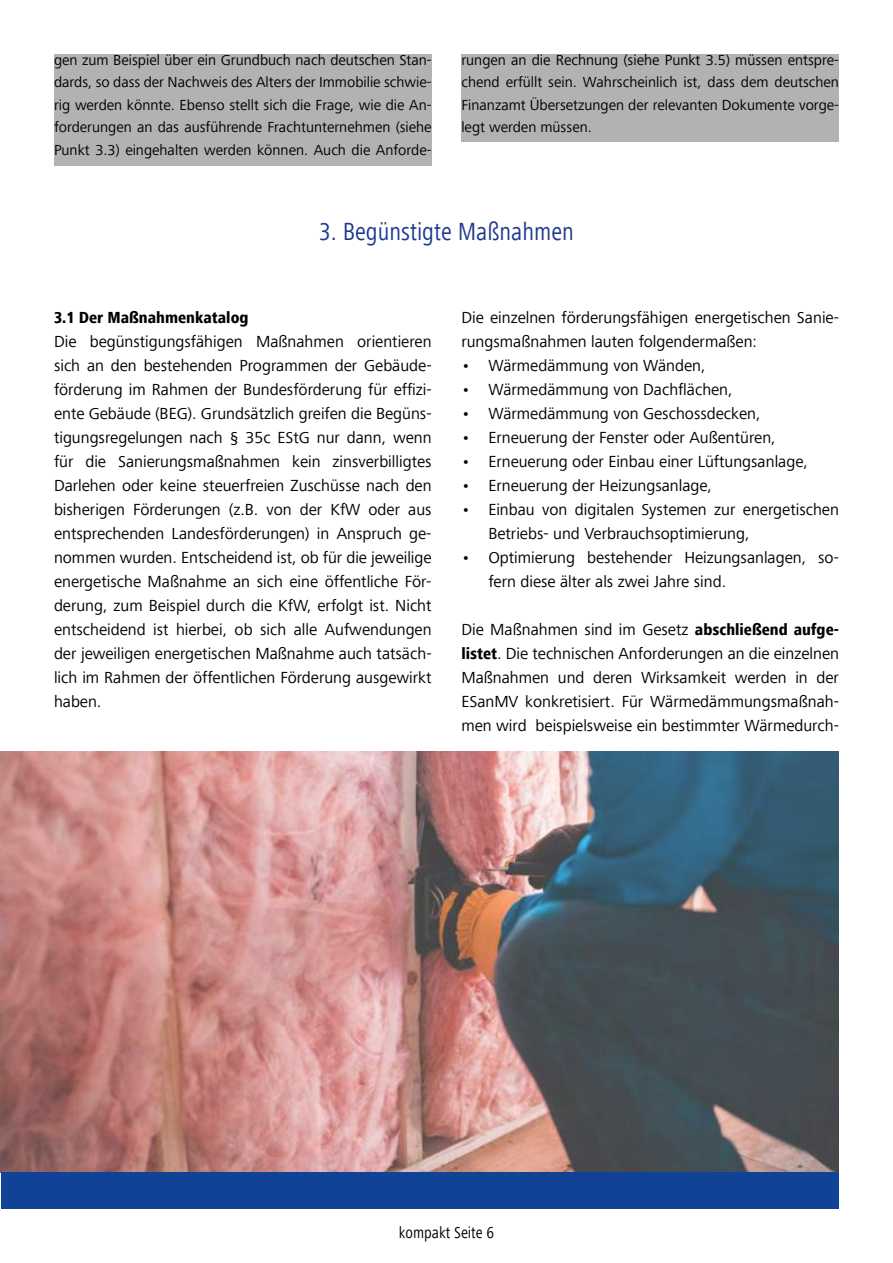
<style>
.page{position:relative;width:893px;height:1263px;background:#fff}
.page>*{position:absolute;margin:0;border:0;box-sizing:border-box;transform-origin:0 0}
.t1{font:condensed 25.5px "Frutiger Next Com";color:#1c388f}
.t2{font:16.5px/24px "Frutiger Next Com";color:#000}
.t3{font:800 condensed 16.5px "Frutiger Next Com";color:#000}
.t4{font:condensed 16.5px "Frutiger Next Com";color:#000}
.t5{font:15px/22.5px "Frutiger Next Com";color:#000;text-align:justify}
.s1{font-weight:800;font-stretch:condensed}
</style>
<div class="page">
<img style="left:0;top:751px;width:839px;height:421px">
<div style="left:54px;top:54px;width:378px;height:112px;background:#b1b2b3"></div>
<div style="left:461px;top:54px;width:378px;height:88px;background:#b1b2b3"></div>
<div style="left:2px;top:1172px;width:837px;height:37px;background:#104295"></div>
<p class="t5" style="left:54px;top:49px;width:379px">gen zum Beispiel über ein Grundbuch nach deutschen Stan&shy;dards, so dass der Nachweis des Alters der Immobilie schwie&shy;rig werden könnte. Ebenso stellt sich die Frage, wie die An&shy;forderungen an das ausführende Frachtunternehmen (siehe Punkt 3.3) eingehalten werden können. Auch die Anforde-</p>
<p class="t5" style="left:461px;top:49px;width:379px">rungen an die Rechnung (siehe Punkt 3.5) müssen entspre&shy;chend erfüllt sein. Wahrscheinlich ist, dass dem deutschen Finanzamt Übersetzungen der relevanten Dokumente vorge&shy;legt werden müssen.</p>
<h1 class="t1" style="left:319px;top:216px;width:256px">3. Begünstigte Maßnahmen</h1>
<p class="t3" style="left:54px;top:308px;width:196px">3.1 Der Maßnahmenkatalog</p>
<p class="t2" style="left:54px;top:329px;width:379px;text-align:justify">Die begünstigungsfähigen Maßnahmen orientieren sich an den bestehenden Programmen der Gebäude&shy;förderung im Rahmen der Bundesförderung für effizi&shy;ente Gebäude (BEG). Grundsätzlich greifen die Begüns&shy;tigungsregelungen nach § 35c EStG nur dann, wenn für die Sanierungsmaßnahmen kein zinsverbilligtes Darlehen oder keine steuerfreien Zuschüsse nach den bisherigen Förderungen (z.B. von der KfW oder aus entsprechenden Landesförderungen) in Anspruch ge&shy;nommen wurden. Entscheidend ist, ob für die jeweilige energetische Maßnahme an sich eine öffentliche För&shy;derung, zum Beispiel durch die KfW, erfolgt ist. Nicht entscheidend ist hierbei, ob sich alle Aufwendungen der jeweiligen energetischen Maßnahme auch tatsäch&shy;lich im Rahmen der öffentlichen Förderung ausgewirkt haben.</p>
<p class="t2" style="left:461px;top:305px;width:379px">Die einzelnen förderungsfähigen energetischen Sanie&shy;rungsmaßnahmen lauten folgendermaßen:</p>
<p class="t2" style="left:461px;top:353px;width:246px">• Wärmedämmung von Wänden,</p>
<p class="t2" style="left:461px;top:377px;width:273px">• Wärmedämmung von Dachflächen,</p>
<p class="t2" style="left:461px;top:401px;width:301px">• Wärmedämmung von Geschossdecken,</p>
<p class="t2" style="left:461px;top:425px;width:316px">• Erneuerung der Fenster oder Außentüren,</p>
<p class="t2" style="left:461px;top:449px;width:348px">• Erneuerung oder Einbau einer Lüftungsanlage,</p>
<p class="t2" style="left:461px;top:473px;width:252px">• Erneuerung der Heizungsanlage,</p>
<p class="t2" style="left:488px;top:497px;width:352px;text-indent:-27px">• Einbau von digitalen Systemen zur energetischen<br>Betriebs- und Verbrauchsoptimierung,</p>
<p class="t2" style="left:488px;top:545px;width:352px;text-indent:-27px">• Optimierung bestehender Heizungsanlagen, so&shy;fern diese älter als zwei Jahre sind.</p>
<p class="t2" style="left:461px;top:617px;width:379px;text-align:justify">Die Maßnahmen sind im Gesetz <span class="s1">abschließend aufge&shy;listet</span>. Die technischen Anforderungen an die einzelnen Maßnahmen und deren Wirksamkeit werden in der ESanMV konkretisiert. Für Wärmedämmungsmaßnah&shy;men wird beispielsweise ein bestimmter Wärmedurch-</p>
<p class="t4" style="left:399px;top:1223px;width:97px">kompakt Seite 6</p>
</div>
